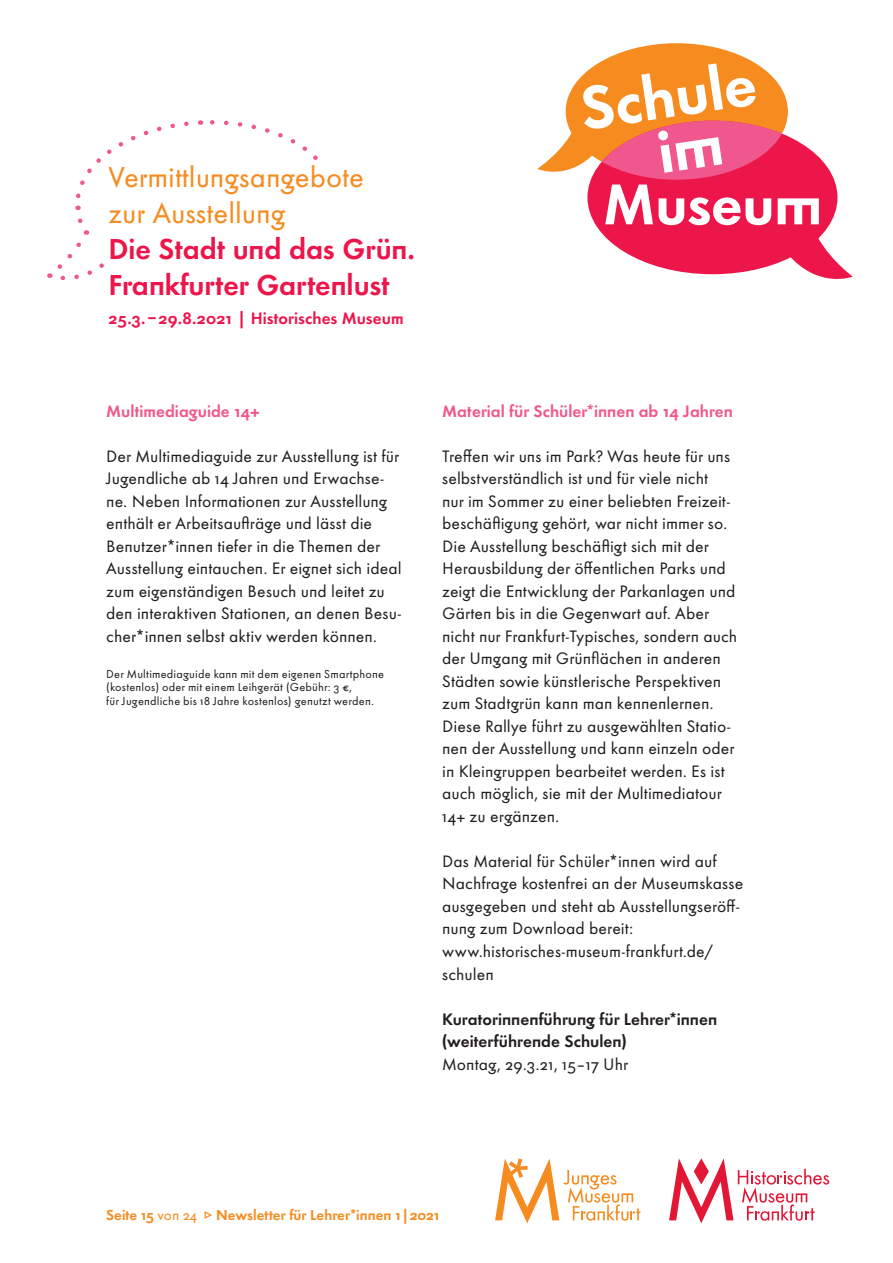
<style>
.page{position:relative;width:893px;height:1263px;background:#fff}
.page>*{position:absolute;margin:0;border:0;box-sizing:border-box;transform-origin:0 0}
.Head_bold{font:30px/36px "Futura HMF Demi Bold Os F";color:#ed164b}
.t1{font:30px "Futura HMF Book Os F";color:#f68b1f}
.Fließtext{font:17.25px/22.5px "Futura HMF Book Os F";color:#231f20}
.Fließtext-2{font:17.25px/22.5px "Futura HMF Demi Bold Os F";color:#231f20}
.Fließ_Head{font:17.25px "Futura HMF Demi Bold Os F";color:#f0588d}
.Subhead_klein{font:17.25px "Futura HMF Demi Bold Os F";color:#ed164b}
.t2{font:15px "Futura HMF Demi Bold Os F";color:#f68b1f}
.Infotext_klein{font:12px/13.5px "Futura HMF Book Os F";letter-spacing:.015em;color:#231f20}
.s1{font-family:"Futura HMF Book Os F"}
</style>
<div class="page">
<svg style="left:495px;top:1158px;width:145px;height:65px"></svg>
<svg style="left:669px;top:1158px;width:160px;height:65px"></svg>
<svg style="left:49px;top:120px;width:269px;height:161px"></svg>
<div style="left:106px;top:162px;width:462px;height:189px;background:#fff"></div>
<div style="left:566px;top:43px;width:222px;height:137px;background:#f68b1f;border-radius:50%"></div>
<svg style="left:537px;top:63px;width:316px;height:216px"></svg>
<p class="t1" style="left:109px;top:159px;width:257px">Vermittlungsangebote</p>
<p class="t1" style="left:109px;top:195px;width:178px">zur Ausstellung</p>
<p class="Head_bold" style="left:109px;top:230px;width:308px">Die Stadt und das Grün.<br>Frankfurter Gartenlust</p>
<p class="Subhead_klein" style="left:109px;top:307px;width:297px">25.3.–29.8.2021 | Historisches Museum</p>
<p class="Fließ_Head" style="left:106px;top:400px;width:155px">Multimediaguide 14+</p>
<p class="Fließtext" style="left:106px;top:445px;width:297px">Der Multimediaguide zur Ausstellung ist für Jugendliche ab 14 Jahren und Erwachse&shy;ne. Neben Informationen zur Ausstellung enthält er Arbeitsaufträge und lässt die Benutzer*innen tiefer in die Themen der Ausstellung eintauchen. Er eignet sich ideal zum eigenständigen Besuch und leitet zu den interaktiven Stationen, an denen Besu&shy;cher*innen selbst aktiv werden können.</p>
<p class="Infotext_klein" style="left:106px;top:667px;width:279px">Der Multimediaguide kann mit dem eigenen Smartphone (kostenlos) oder mit einem Leihgerät (Gebühr: 3 €,<br>für Jugendliche bis 18 Jahre kostenlos) genutzt werden.</p>
<p class="Fließ_Head" style="left:442px;top:400px;width:292px">Material für Schüler*innen ab 14 Jahren</p>
<p class="Fließtext" style="left:442px;top:445px;width:297px">Treffen wir uns im Park? Was heute für uns selbstverständlich ist und für viele nicht<br>nur im Sommer zu einer beliebten Freizeit&shy;beschäftigung gehört, war nicht immer so.<br>Die Ausstellung beschäftigt sich mit der Herausbildung der öffentlichen Parks und zeigt die Entwicklung der Parkanlagen und Gärten bis in die Gegenwart auf. Aber nicht nur Frankfurt-Typisches, sondern auch der Umgang mit Grünflächen in anderen Städten sowie künstlerische Perspektiven zum Stadtgrün kann man kennenlernen.</p>
<p class="Fließtext" style="left:442px;top:715px;width:294px">Diese Rallye führt zu ausgewählten Statio&shy;nen der Ausstellung und kann einzeln oder in Kleingruppen bearbeitet werden. Es ist auch möglich, sie mit der Multimediatour 14+ zu ergänzen.</p>
<p class="Fließtext" style="left:442px;top:850px;width:303px">Das Material für Schüler*innen wird auf Nachfrage kostenfrei an der Museumskasse ausgegeben und steht ab Ausstellungseröff&shy;nung zum Download bereit:</p>
<p class="Fließtext" style="left:442px;top:940px;width:272px">www.historisches-museum-frankfurt.de/ schulen</p>
<p class="Fließtext-2" style="left:442px;top:1007px;width:276px">Kuratorinnenführung für Lehrer*innen (weiterführende Schulen)</p>
<p class="Fließtext" style="left:442px;top:1052px;width:187px">Montag, 29.3.21, 15 –17 Uhr</p>
<p class="t2" style="left:106px;top:1205px;width:335px">Seite 15 <span class="s1">von 24</span> Newsletter für Lehrer*innen 1|2021</p>
</div>
